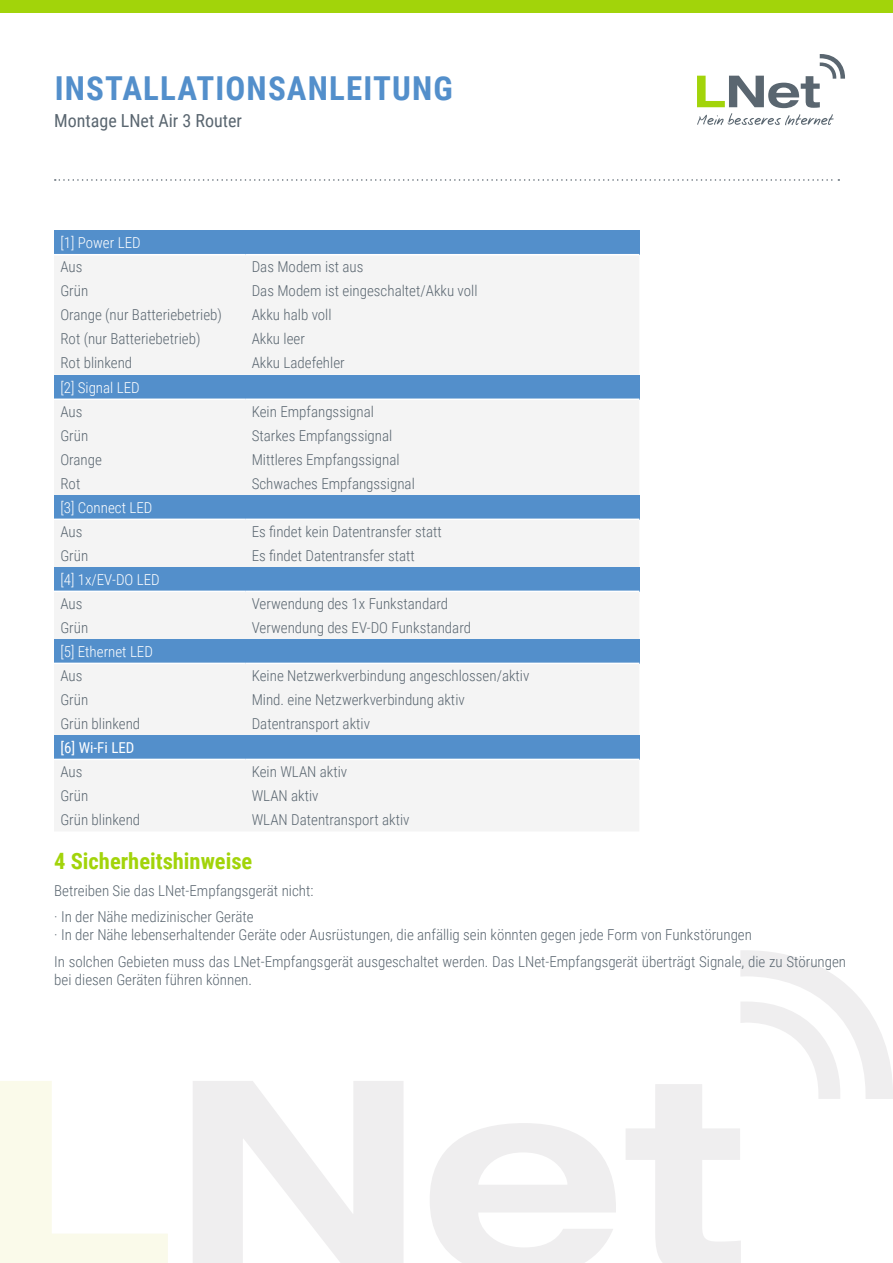
<style>
.page{position:relative;width:893px;height:1263px;background:#fff}
.page>*{position:absolute;margin:0;border:0;box-sizing:border-box;transform-origin:0 0}
.t1{font:700 33px "Roboto Condensed";letter-spacing:.035em;color:#538fcb}
.t2{font:700 22.5px "Roboto Condensed";color:#a2d40a}
.t3{font:18px "Roboto Condensed";color:#5a6670}
.t4{font:300 15px/26.5px "Roboto Condensed";color:#5a6670}
.t5{font:300 15px "Roboto Condensed";color:#fff}
.t6{font:15px "Roboto Condensed";color:#fff}
</style>
<div class="page">
<div style="left:0;top:0;width:893px;height:13px;background:#a2d40a"></div>
<svg style="left:697px;top:54px;width:148px;height:71px"></svg>
<svg style="left:0;top:1081px;width:168px;height:182px"></svg>
<svg style="left:193px;top:1081px;width:210px;height:182px"></svg>
<svg style="left:430px;top:1123px;width:186px;height:140px"></svg>
<svg style="left:626px;top:950px;width:267px;height:313px"></svg>
<svg style="left:55px;top:179px;width:784px;height:2px"></svg>
<div style="left:54px;top:231px;width:585px;height:24px;background:#538fcb"></div>
<div style="left:54px;top:256px;width:585px;height:118px;background:#f4f4f4"></div>
<hr style="left:54px;top:254px;width:191px;height:1px;background:#fff">
<hr style="left:245px;top:254px;width:394px;height:1px;background:#fff">
<div style="left:54px;top:375px;width:585px;height:24px;background:#538fcb"></div>
<div style="left:54px;top:400px;width:585px;height:95px;background:#f4f4f4"></div>
<hr style="left:54px;top:398px;width:191px;height:2px;background:#fff">
<hr style="left:245px;top:398px;width:394px;height:2px;background:#fff">
<div style="left:54px;top:495px;width:585px;height:24px;background:#538fcb"></div>
<div style="left:54px;top:520px;width:585px;height:47px;background:#f4f4f4"></div>
<div style="left:54px;top:567px;width:585px;height:24px;background:#538fcb"></div>
<div style="left:54px;top:592px;width:585px;height:47px;background:#f4f4f4"></div>
<div style="left:54px;top:639px;width:585px;height:24px;background:#538fcb"></div>
<div style="left:54px;top:664px;width:585px;height:71px;background:#f4f4f4"></div>
<div style="left:54px;top:735px;width:585px;height:24px;background:#538fcb"></div>
<div style="left:54px;top:761px;width:585px;height:70px;background:#f4f4f4"></div>
<h1 class="t1" style="left:55px;top:65px;width:400px">INSTALLATIONSANLEITUNG</h1>
<p class="t3" style="left:54px;top:108px;width:189px">Montage LNet Air 3 Router</p>
<p class="t5" style="left:60px;top:232px;width:82px">[1] Power LED</p>
<p class="t4" style="left:60px;top:253px;width:24px">Aus</p>
<p class="t4" style="left:252px;top:253px;width:113px">Das Modem ist aus</p>
<p class="t4" style="left:60px;top:277px;width:29px">Grün</p>
<p class="t4" style="left:252px;top:277px;width:227px">Das Modem ist eingeschaltet/Akku voll</p>
<p class="t4" style="left:60px;top:301px;width:163px">Orange (nur Batteriebetrieb)</p>
<p class="t4" style="left:252px;top:301px;width:81px">Akku halb voll</p>
<p class="t4" style="left:60px;top:325px;width:142px">Rot (nur Batteriebetrieb)</p>
<p class="t4" style="left:252px;top:325px;width:55px">Akku leer</p>
<p class="t4" style="left:60px;top:349px;width:73px">Rot blinkend</p>
<p class="t4" style="left:252px;top:349px;width:94px">Akku Ladefehler</p>
<p class="t5" style="left:60px;top:377px;width:81px">[2] Signal LED</p>
<p class="t4" style="left:60px;top:398px;width:24px">Aus</p>
<p class="t4" style="left:252px;top:398px;width:124px">Kein Empfangssignal</p>
<p class="t4" style="left:60px;top:422px;width:29px">Grün</p>
<p class="t4" style="left:252px;top:422px;width:142px">Starkes Empfangssignal</p>
<p class="t4" style="left:60px;top:446px;width:43px">Orange</p>
<p class="t4" style="left:252px;top:446px;width:149px">Mittleres Empfangssignal</p>
<p class="t4" style="left:60px;top:470px;width:21px">Rot</p>
<p class="t4" style="left:252px;top:470px;width:165px">Schwaches Empfangssignal</p>
<p class="t5" style="left:60px;top:497px;width:94px">[3] Connect LED</p>
<p class="t4" style="left:60px;top:518px;width:24px">Aus</p>
<p class="t4" style="left:252px;top:518px;width:192px">Es findet kein Datentransfer statt</p>
<p class="t4" style="left:60px;top:542px;width:29px">Grün</p>
<p class="t4" style="left:252px;top:542px;width:165px">Es findet Datentransfer statt</p>
<p class="t5" style="left:60px;top:569px;width:101px">[4] 1x/EV-DO LED</p>
<p class="t4" style="left:60px;top:590px;width:24px">Aus</p>
<p class="t4" style="left:252px;top:590px;width:198px">Verwendung des 1x Funkstandard</p>
<p class="t4" style="left:60px;top:614px;width:29px">Grün</p>
<p class="t4" style="left:252px;top:614px;width:221px">Verwendung des EV-DO Funkstandard</p>
<p class="t5" style="left:60px;top:641px;width:94px">[5] Ethernet LED</p>
<p class="t4" style="left:60px;top:662px;width:24px">Aus</p>
<p class="t4" style="left:252px;top:662px;width:279px">Keine Netzwerkverbindung angeschlossen/aktiv</p>
<p class="t4" style="left:60px;top:686px;width:29px">Grün</p>
<p class="t4" style="left:252px;top:686px;width:215px">Mind. eine Netzwerkverbindung aktiv</p>
<p class="t4" style="left:60px;top:710px;width:81px">Grün blinkend</p>
<p class="t4" style="left:252px;top:710px;width:120px">Datentransport aktiv</p>
<p class="t6" style="left:60px;top:737px;width:76px">[6] Wi-Fi LED</p>
<p class="t4" style="left:60px;top:758px;width:24px">Aus</p>
<p class="t4" style="left:252px;top:758px;width:97px">Kein WLAN aktiv</p>
<p class="t4" style="left:60px;top:782px;width:29px">Grün</p>
<p class="t4" style="left:252px;top:782px;width:68px">WLAN aktiv</p>
<p class="t4" style="left:60px;top:806px;width:81px">Grün blinkend</p>
<p class="t4" style="left:252px;top:806px;width:159px">WLAN Datentransport aktiv</p>
<h2 class="t2" style="left:54px;top:845px;width:200px">4 Sicherheitshinweise</h2>
<p class="t4" style="left:54px;top:876px;width:261px">Betreiben Sie das LNet-Empfangsgerät nicht: · In der Nähe medizinischer Geräte</p>
<p class="t4" style="left:54px;top:921px;width:793px">· In der Nähe lebenserhaltender Geräte oder Ausrüstungen, die anfällig sein könnten gegen jede Form von Funkstörungen<br>In solchen Gebieten muss das LNet-Empfangs gerät ausgeschaltet werden. Das LNet-Empfangsgerät überträgt Signale, die zu Störungen</p>
<p class="t4" style="left:54px;top:965px;width:199px">bei diesen Geräten führen können.</p>
</div>
